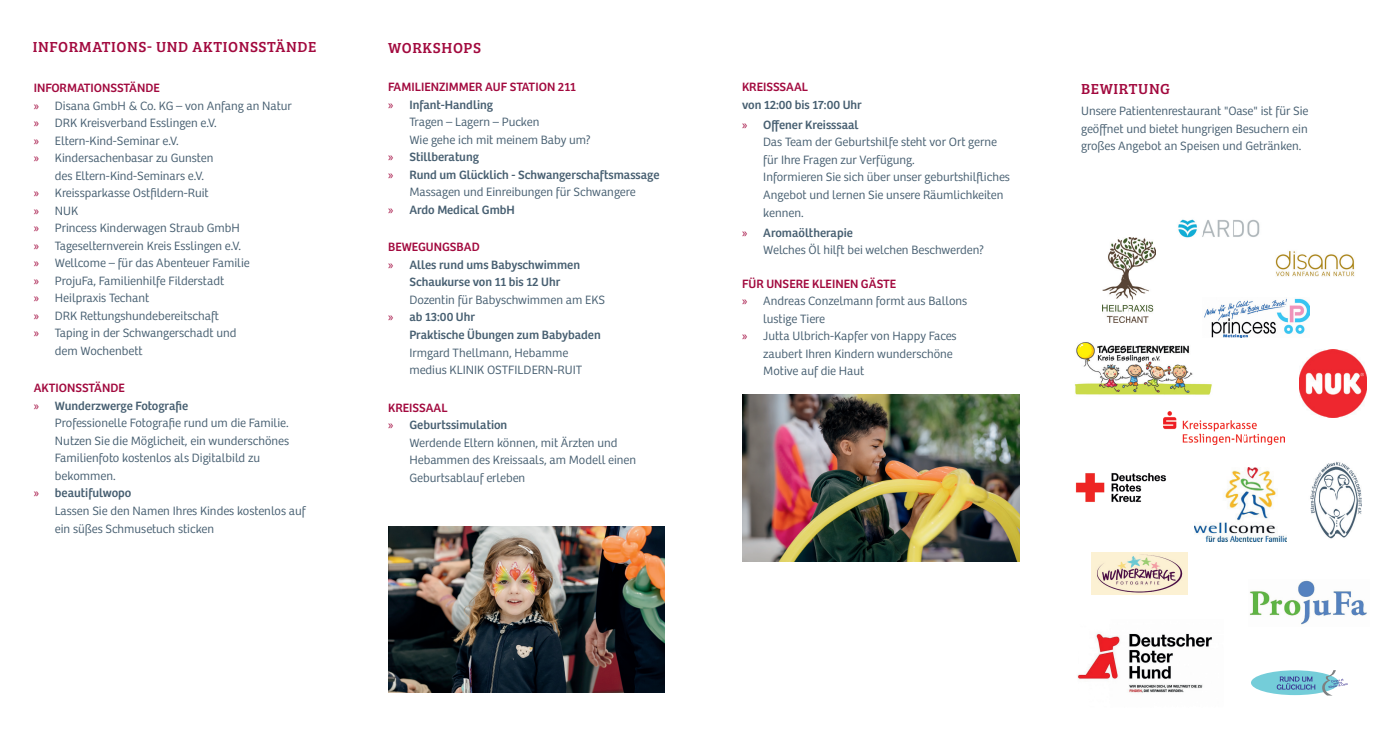
<style>
.page{position:relative;width:1386px;height:745px;background:#fff}
.page>*{position:absolute;margin:0;border:0;box-sizing:border-box;transform-origin:0 0}
.t1{font:15px "Bree Serif";letter-spacing:.04em;color:#a2093e}
.t2{font:300 12.5px/17.5px "Bree";color:#475f71}
.t3{font:12.5px/20px "Bree";color:#475f71}
.t4{font:12.5px "Bree";color:#a2093e}
.t5{font:12.5px/17.5px "Bree Light MK";color:#475f71}
.s1{font-family:"Myriad Pro";font-weight:400;color:#a2093e}
.s2{font-family:"Myriad Pro";color:#a2093e}
.s3{font-weight:400}
</style>
<div class="page">
<img style="left:742px;top:394px;width:277px;height:167px">
<img style="left:388px;top:526px;width:276px;height:166px">
<img style="left:1091px;top:552px;width:96px;height:42px">
<img style="left:1194px;top:467px;width:92px;height:73px">
<img style="left:1074px;top:342px;width:138px;height:53px">
<img style="left:1310px;top:461px;width:52px;height:78px">
<img style="left:1204px;top:298px;width:105px;height:40px">
<img style="left:1275px;top:251px;width:80px;height:26px">
<img style="left:1299px;top:349px;width:67px;height:68px">
<img style="left:1163px;top:411px;width:121px;height:33px">
<img style="left:1102px;top:237px;width:53px;height:85px">
<img style="left:1077px;top:632px;width:135px;height:61px">
<img style="left:1075px;top:473px;width:91px;height:30px">
<img style="left:1178px;top:219px;width:82px;height:19px">
<img style="left:1249px;top:580px;width:118px;height:45px">
<div style="left:1250px;top:670px;width:88px;height:24px;background:#74cdd9;border-radius:50%"></div>
<svg style="left:1322px;top:670px;width:25px;height:25px"></svg>
<svg style="left:1276px;top:676px;width:39px;height:13px"></svg>
<p class="t1" style="left:33px;top:36px;width:285px">INFORMATIONS- UND AKTIONSSTÄNDE</p>
<p class="t4" style="left:34px;top:80px;width:128px">INFORMATIONSSTÄNDE</p>
<p class="t2" style="left:34px;top:97px;width:260px"><span class="s1">»</span> Disana GmbH &amp; Co. KG – von Anfang an Natur</p>
<p class="t2" style="left:34px;top:114px;width:185px"><span class="s1">»</span> DRK Kreisverband Esslingen e.V.</p>
<p class="t2" style="left:34px;top:132px;width:146px"><span class="s1">»</span> Eltern-Kind-Seminar e.V.</p>
<p class="t2" style="left:34px;top:149px;width:181px"><span class="s1">»</span> Kindersachenbasar zu Gunsten</p>
<p class="t2" style="left:55px;top:167px;width:151px">des Eltern-Kind-Seminars e.V.</p>
<p class="t2" style="left:34px;top:184px;width:177px"><span class="s1">»</span> Kreissparkasse Ostfildern-Ruit</p>
<p class="t2" style="left:34px;top:202px;width:46px"><span class="s1">»</span> NUK</p>
<p class="t2" style="left:34px;top:219px;width:208px"><span class="s1">»</span> Princess Kinderwagen Straub GmbH</p>
<p class="t2" style="left:34px;top:237px;width:209px"><span class="s1">»</span> Tageselternverein Kreis Esslingen e.V.</p>
<p class="t2" style="left:34px;top:254px;width:217px"><span class="s1">»</span> Wellcome – für das Abenteuer Familie</p>
<p class="t2" style="left:34px;top:272px;width:192px"><span class="s1">»</span> ProjuFa, Familienhilfe Filderstadt</p>
<p class="t2" style="left:34px;top:289px;width:117px"><span class="s1">»</span> Heilpraxis Techant</p>
<p class="t2" style="left:34px;top:307px;width:187px"><span class="s1">»</span> DRK Rettungshundebereitschaft</p>
<p class="t2" style="left:34px;top:324px;width:204px"><span class="s1">»</span> Taping in der Schwangerschadt und</p>
<p class="t2" style="left:55px;top:342px;width:89px">dem Wochenbett</p>
<p class="t4" style="left:34px;top:380px;width:93px">AKTIONSSTÄNDE</p>
<p class="t3" style="left:34px;top:395px;width:156px"><span class="s2">»</span> Wunderzwerge Fotografie</p>
<p class="t2" style="left:55px;top:414px;width:235px">Professionelle Fotografie rund um die Familie.</p>
<p class="t2" style="left:55px;top:432px;width:236px">Nutzen Sie die Möglicheit, ein wunderschönes</p>
<p class="t2" style="left:55px;top:449px;width:207px">Familienfoto kostenlos als Digitalbild zu</p>
<p class="t2" style="left:55px;top:467px;width:62px">bekommen.</p>
<p class="t3" style="left:34px;top:483px;width:99px"><span class="s2">»</span> beautifulwopo</p>
<p class="t5" style="left:55px;top:502px;width:252px">Lassen Sie den Namen Ihres Kindes kostenlos auf ein süßes Schmusetuch sticken</p>
<p class="t1" style="left:388px;top:36px;width:94px">WORKSHOPS</p>
<p class="t4" style="left:388px;top:79px;width:189px">FAMILIENZIMMER AUF STATION 211</p>
<p class="t3" style="left:388px;top:95px;width:106px"><span class="s2">»</span> Infant-Handling</p>
<p class="t2" style="left:409px;top:113px;width:131px">Tragen – Lagern – Pucken</p>
<p class="t2" style="left:409px;top:131px;width:183px">Wie gehe ich mit meinem Baby um?</p>
<p class="t3" style="left:388px;top:147px;width:92px"><span class="s2">»</span> Stillberatung</p>
<p class="t3" style="left:388px;top:165px;width:273px"><span class="s2">»</span> Rund um Glücklich - Schwangerschaftsmassage</p>
<p class="t5" style="left:409px;top:183px;width:228px">Massagen und Einreibungen für Schwangere</p>
<p class="t3" style="left:388px;top:200px;width:128px"><span class="s2">»</span> Ardo Medical GmbH</p>
<p class="t4" style="left:388px;top:239px;width:93px">BEWEGUNGSBAD</p>
<p class="t3" style="left:388px;top:255px;width:193px"><span class="s2">»</span> Alles rund ums Babyschwimmen</p>
<p class="t3" style="left:409px;top:272px;width:152px">Schaukurse von 11 bis 12 Uhr</p>
<p class="t2" style="left:388px;top:291px;width:218px;text-indent:21px">Dozentin für Babyschwimmen am EKS <span class="s1">»</span> <span class="s3">ab 13:00 Uhr</span></p>
<p class="t3" style="left:409px;top:325px;width:193px">Praktische Übungen zum Babybaden</p>
<p class="t2" style="left:409px;top:343px;width:174px">Irmgard Thellmann, Hebamme medius KLINIK OSTFILDERN-RUIT</p>
<p class="t4" style="left:388px;top:399px;width:61px">KREISSAAL</p>
<p class="t3" style="left:388px;top:415px;width:121px"><span class="s2">»</span> Geburtssimulation</p>
<p class="t2" style="left:409px;top:433px;width:210px">Werdende Eltern können, mit Ärzten und</p>
<p class="t2" style="left:409px;top:451px;width:228px">Hebammen des Kreissaals, am Modell einen</p>
<p class="t2" style="left:409px;top:468px;width:117px">Geburtsablauf erleben</p>
<p class="t4" style="left:742px;top:80px;width:68px">KREISSSAAL</p>
<p class="t3" style="left:742px;top:95px;width:121px">von 12:00 bis 17:00 Uhr <span class="s2">»</span> Offener Kreisssaal</p>
<p class="t2" style="left:763px;top:133px;width:248px">Das Team der Geburtshilfe steht vor Ort gerne für Ihre Fragen zur Verfügung.<br>Informieren Sie sich über unser geburtshilfliches Angebot und lernen Sie unsere Räumlichkeiten kennen.</p>
<p class="t2" style="left:763px;top:223px;width:222px;text-indent:-21px"><span class="s1">»</span> <span class="s3">Aromaöltherapie<br></span>Welches Öl hilft bei welchen Beschwerden?</p>
<p class="t4" style="left:742px;top:276px;width:156px">FÜR UNSERE KLEINEN GÄSTE</p>
<p class="t2" style="left:742px;top:292px;width:227px"><span class="s1">»</span> Andreas Conzelmann formt aus Ballons</p>
<p class="t2" style="left:763px;top:309px;width:63px">lustige Tiere</p>
<p class="t2" style="left:742px;top:327px;width:216px"><span class="s1">»</span> Jutta Ulbrich-Kapfer von Happy Faces</p>
<p class="t2" style="left:763px;top:344px;width:191px">zaubert Ihren Kindern wunderschöne</p>
<p class="t2" style="left:763px;top:362px;width:103px">Motive auf die Haut</p>
<p class="t1" style="left:1081px;top:78px;width:91px">BEWIRTUNG</p>
<p class="t2" style="left:1081px;top:102px;width:229px;text-align:justify">Unsere Patientenrestaurant "Oase" ist für Sie geöffnet und bietet hungrigen Besuchern ein großes Angebot an Speisen und Getränken.</p>
</div>
